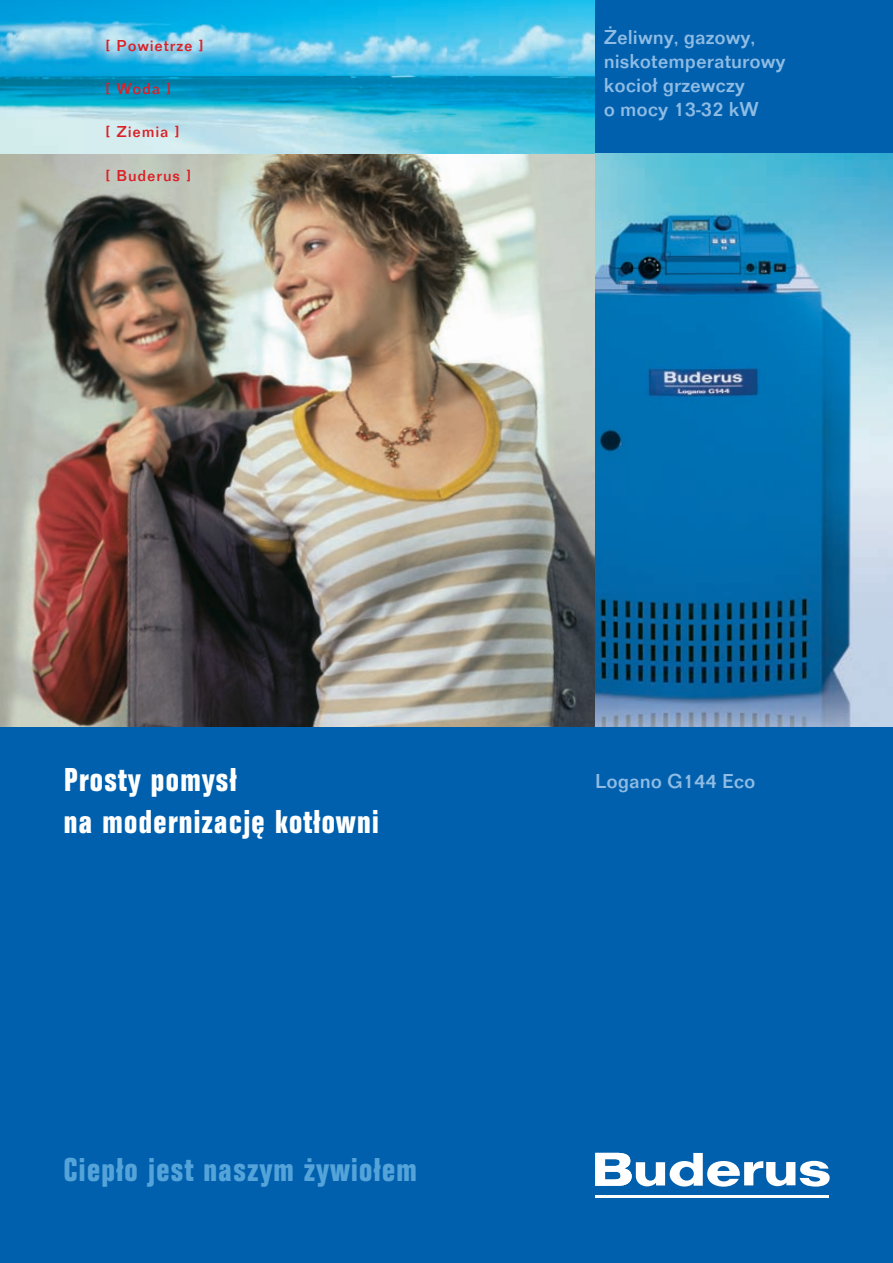
<style>
.page{position:relative;width:893px;height:1263px;background:#fff}
.page>*{position:absolute;margin:0;border:0;box-sizing:border-box;transform-origin:0 0}
.t1{font:700 condensed 34.5px/42px "Folio TEE";letter-spacing:.04em;color:#fff}
.t2{font:700 condensed 34.5px "Folio TEE";letter-spacing:.04em;color:#54a4da}
.t3{font:500 21px/24px "Folio TEE";color:#8ebce4}
.t4{font:500 16.5px "Folio TEE";letter-spacing:.05em;color:#da2128}
</style>
<div class="page">
<img style="left:0;top:153px;width:595px;height:574px">
<img style="left:0;top:0;width:595px;height:153px">
<div style="left:595px;top:0;width:298px;height:153px;background:#0160ae"></div>
<img style="left:595px;top:153px;width:298px;height:574px">
<div style="left:0;top:727px;width:893px;height:536px;background:#0160ae"></div>
<hr style="left:595px;top:1195px;width:233px;height:3px;background:#fff">
<svg style="left:595px;top:1153px;width:235px;height:34px"></svg>
<p class="t4" style="left:105px;top:36px;width:100px">[ Powietrze ]</p>
<p class="t4" style="left:105px;top:79px;width:67px">[ Woda ]</p>
<p class="t4" style="left:105px;top:123px;width:76px">[ Ziemia ]</p>
<p class="t4" style="left:105px;top:166px;width:87px">[ Buderus ]</p>
<p class="t3" style="left:604px;top:25px;width:183px">Żeliwny, gazowy, niskotemperaturowy kocioł grzewczy<br>o mocy 13-32 kW</p>
<h1 class="t1" style="left:64px;top:760px;width:317px">Prosty pomysł<br>na modernizację kotłowni</h1>
<p class="t3" style="left:595px;top:769px;width:162px">Logano G144 Eco</p>
<h1 class="t2" style="left:64px;top:1150px;width:355px">Ciepło jest naszym żywiołem</h1>
</div>
